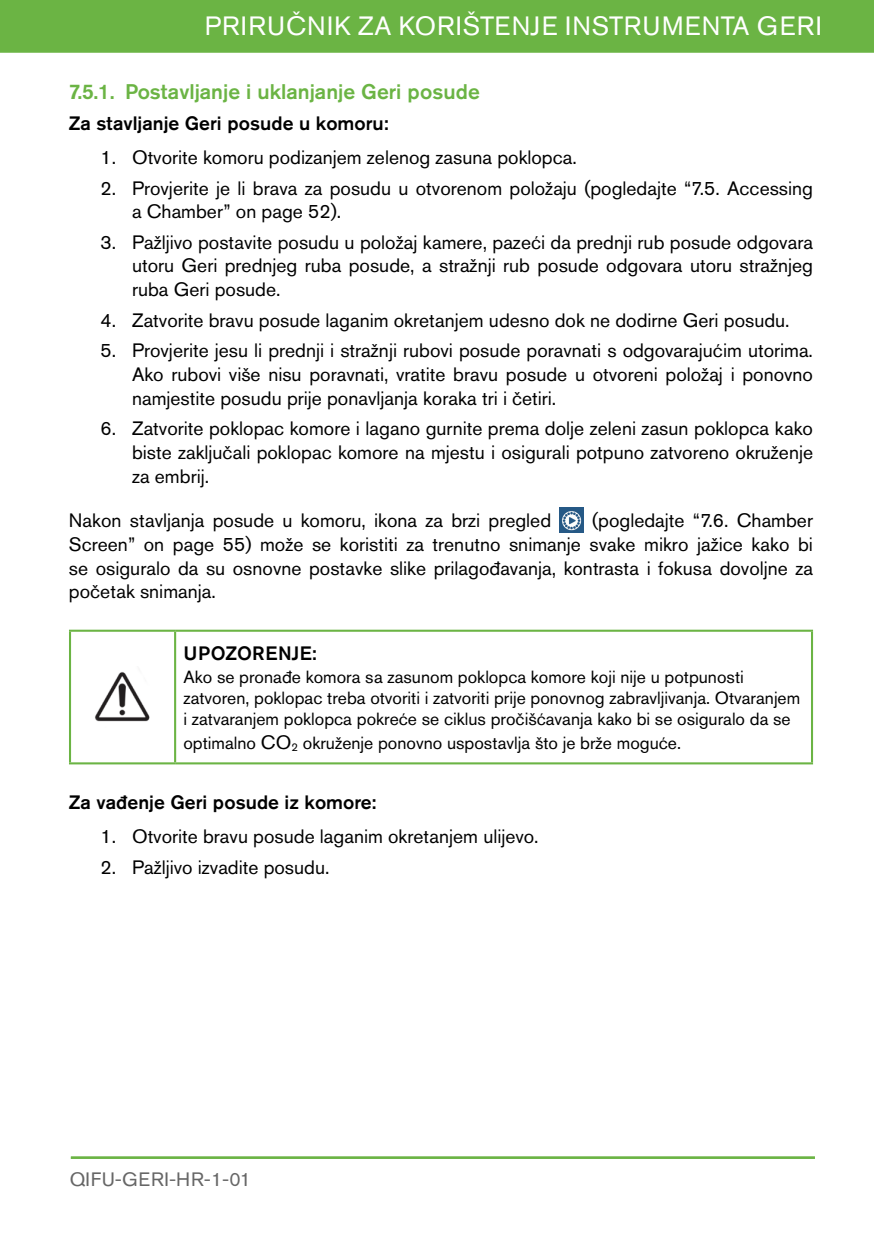
<style>
.page{position:relative;width:874px;height:1241px;background:#fff}
.page>*{position:absolute;margin:0;border:0;box-sizing:border-box;transform-origin:0 0}
.t1{font:26.25px "Akzidenz Grotesk Pro";letter-spacing:.05em;color:#fff}
.t2{font:500 21px "Akzidenz Grotesk Pro";color:#6bb444}
.NORMAL_LAST_LINE{font:19.25px/23.6px "Akzidenz Grotesk Pro";color:#000;text-align:justify}
.WARNING_TABLE_BOLD{font:500 19.25px "Akzidenz Grotesk Pro";color:#000}
.t3{font:19.25px "Akzidenz Grotesk Pro";letter-spacing:.04em;color:#666}
.WARNING_TABLE_BOLD-2{font:500 19.25px "Akzidenz Grotesk Pro";letter-spacing:.02em;color:#000}
.TABLE_TEXT{font:17.5px/21px "Akzidenz Grotesk Pro";color:#000}
.s1{font-family:"Akzidenz Grotesk Std"}
.s2{font-size:19.25px}
</style>
<div class="page">
<div style="left:0;top:0;width:873px;height:53px;background:#6bb444"></div>
<hr style="left:71px;top:1156px;width:743px;height:1px;background:#6bb444">
<hr style="left:71px;top:1157px;width:743px;height:1px;background:#6bb444">
<img style="left:559px;top:508px;width:24px;height:24px">
<hr style="left:69px;top:629px;width:106px;height:2px;background:#6bb444">
<hr style="left:69px;top:631px;width:2px;height:131px;background:#6bb444">
<hr style="left:175px;top:629px;width:637px;height:2px;background:#6bb444">
<hr style="left:810px;top:631px;width:2px;height:131px;background:#6bb444">
<hr style="left:69px;top:762px;width:106px;height:2px;background:#6bb444">
<hr style="left:175px;top:762px;width:637px;height:2px;background:#6bb444">
<hr style="left:174px;top:631px;width:2px;height:131px;background:#6bb444">
<img style="left:95px;top:672px;width:55px;height:50px">
<h1 class="t1" style="left:205px;top:9px;width:618px">PRIRUČNIK ZA KORIŠTENJE INSTRUMENTA GERI</h1>
<p class="t2" style="left:69px;top:78px;width:412px"><span class="s1">7.5.1.</span> Postavljanje i uklanjanje Geri posude</p>
<p class="WARNING_TABLE_BOLD" style="left:69px;top:110px;width:321px">Za stavljanje Geri posude u komoru:</p>
<p class="NORMAL_LAST_LINE" style="left:100px;top:145px;width:477px">1. Otvorite komoru podizanjem zelenog zasuna poklopca.</p>
<p class="NORMAL_LAST_LINE" style="left:132px;top:176px;width:682px;text-indent:-32px">2. Provjerite je li brava za posudu u otvorenom položaju (pogledajte “7.5. Accessing a Chamber” on page 52).</p>
<p class="NORMAL_LAST_LINE" style="left:132px;top:230px;width:682px;text-indent:-32px">3. Pažljivo postavite posudu u položaj kamere, pazeći da prednji rub posude odgovara utoru Geri prednjeg ruba posude, a stražnji rub posude odgovara utoru stražnjeg ruba Geri posude.</p>
<p class="NORMAL_LAST_LINE" style="left:100px;top:308px;width:690px">4. Zatvorite bravu posude laganim okretanjem udesno dok ne dodirne Geri posudu.</p>
<p class="NORMAL_LAST_LINE" style="left:132px;top:339px;width:682px;text-indent:-32px">5. Provjerite jesu li prednji i stražnji rubovi posude poravnati s odgovarajućim utorima.<br>Ako rubovi više nisu poravnati, vratite bravu posude u otvoreni položaj i ponovno namjestite posudu prije ponavljanja koraka tri i četiri.</p>
<p class="NORMAL_LAST_LINE" style="left:132px;top:416px;width:682px;text-indent:-32px">6. Zatvorite poklopac komore i lagano gurnite prema dolje zeleni zasun poklopca kako biste zaključali poklopac komore na mjestu i osigurali potpuno zatvoreno okruženje za embrij.</p>
<p class="NORMAL_LAST_LINE" style="left:69px;top:508px;width:483px">Nakon stavljanja posude u komoru, ikona za brzi pregled</p>
<p class="NORMAL_LAST_LINE" style="left:69px;top:508px;width:745px;text-indent:523px">(pogledajte “7.6. Chamber Screen” on page 55) može se koristiti za trenutno snimanje svake mikro jažice kako bi se osiguralo da su osnovne postavke slike prilagođavanja, kontrasta i fokusa dovoljne za početak snimanja.</p>
<p class="WARNING_TABLE_BOLD-2" style="left:183px;top:640px;width:135px">UPOZORENJE:</p>
<p class="TABLE_TEXT" style="left:183px;top:666px;width:618px">Ako se pronađe komora sa zasunom poklopca komore koji nije u potpunosti zatvoren, poklopac treba otvoriti i zatvoriti prije ponovnog zabravljivanja. Otvaranjem i zatvaranjem poklopca pokreće se ciklus pročišćavanja kako bi se osiguralo da se</p>
<p class="TABLE_TEXT" style="left:183px;top:731px;width:499px">optimalno <span class="s2">CO</span><sub>2</sub> okruženje ponovno uspostavlja što je brže moguće.</p>
<p class="WARNING_TABLE_BOLD" style="left:69px;top:789px;width:309px">Za vađenje Geri posude iz komore:</p>
<p class="NORMAL_LAST_LINE" style="left:100px;top:824px;width:439px">1. Otvorite bravu posude laganim okretanjem ulijevo.</p>
<p class="NORMAL_LAST_LINE" style="left:100px;top:855px;width:230px">2. Pažljivo izvadite posudu.</p>
<p class="t3" style="left:70px;top:1166px;width:182px">QIFU-GERI-HR-1-01</p>
</div>
